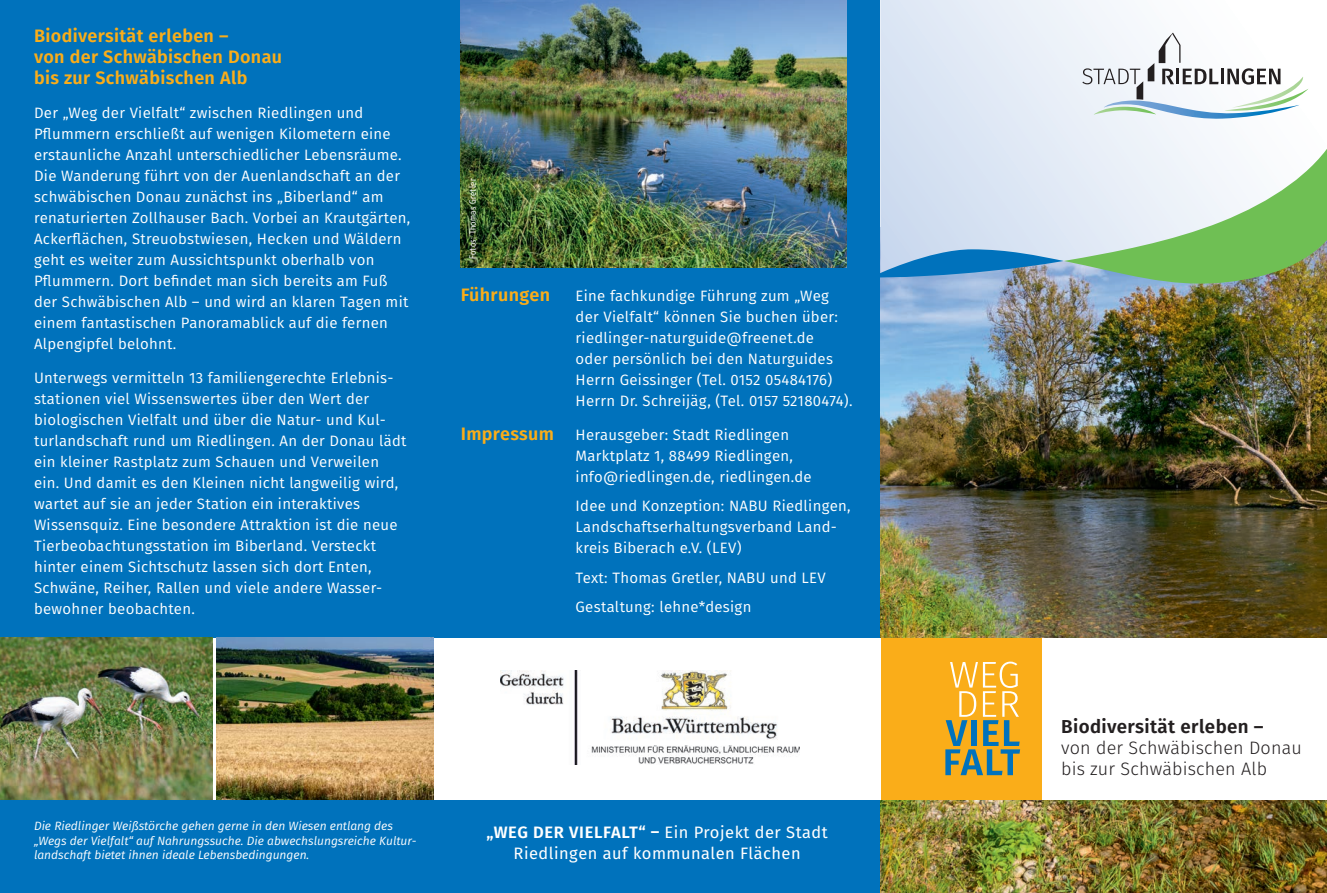
<style>
.page{position:relative;width:1327px;height:893px;background:#fff}
.page>*{position:absolute;margin:0;border:0;box-sizing:border-box;transform-origin:0 0}
.t1{font:600 18.75px "Fira Sans";letter-spacing:.02em;color:#231f20}
.t2{font:600 18px/21px "Fira Sans";letter-spacing:.02em;color:#faad19}
.t3{font:300 18px/21px "Fira Sans";letter-spacing:.01em;color:#231f20}
.t4{font:16.5px/21px "Fira Sans";letter-spacing:.03em;color:#fff;text-align:center}
.t5{font:15px/21px "Fira Sans";letter-spacing:.02em;color:#fff}
.t6{font:italic 12px/14.4px "Fira Sans";color:#fff}
.t7{font:9px "Core Sans M47 Cn";letter-spacing:.03em;color:#fff}
.s1{font-weight:600;font-size:18px;color:#faad19}
.s2{font-weight:600}
</style>
<div class="page">
<div style="left:0;top:0;width:880px;height:893px;background:#0072bc"></div>
<img style="left:880px;top:288px;width:447px;height:605px">
<div style="left:880px;top:638px;width:162px;height:161px;background:#faad19"></div>
<svg style="left:945px;top:662px;width:75px;height:113px"></svg>
<div style="left:1042px;top:638px;width:285px;height:161px;background:#fff"></div>
<svg style="left:880px;top:0;width:294px;height:33px"></svg>
<svg style="left:880px;top:33px;width:447px;height:255px"></svg>
<div style="left:0;top:638px;width:880px;height:161px;background:#fff"></div>
<img style="left:461px;top:0;width:385px;height:268px">
<img style="left:501px;top:671px;width:298px;height:93px">
<img style="left:0;top:638px;width:213px;height:161px">
<img style="left:217px;top:638px;width:217px;height:161px">
<p class="t2" style="left:34px;top:25px;width:250px">Biodiversität erleben –<br>von der Schwäbischen Donau bis zur Schwäbischen Alb</p>
<p class="t5" style="left:34px;top:102px;width:378px">Der „Weg der Vielfalt“ zwischen Riedlingen und Pflummern erschließt auf wenigen Kilometern eine erstaunliche Anzahl unterschiedlicher Lebensräume.<br>Die Wanderung führt von der Auenlandschaft an der schwäbischen Donau zunächst ins „Biberland“ am renaturierten Zollhauser Bach. Vorbei an Krautgärten, Ackerflächen, Streuobstwiesen, Hecken und Wäldern geht es weiter zum Aussichtspunkt oberhalb von Pflummern. Dort befindet man sich bereits am Fuß der Schwäbischen Alb – und wird an klaren Tagen mit einem fantastischen Panoramablick auf die fernen Alpengipfel belohnt.</p>
<p class="t5" style="left:34px;top:367px;width:374px">Unterwegs vermitteln 13 familiengerechte Erlebnis&shy;stationen viel Wissenswertes über den Wert der biologischen Vielfalt und über die Natur- und Kul&shy;turlandschaft rund um Riedlingen. An der Donau lädt ein kleiner Rastplatz zum Schauen und Verweilen ein. Und damit es den Kleinen nicht langweilig wird, wartet auf sie an jeder Station ein interaktives Wissensquiz. Eine besondere Attraktion ist die neue Tierbeobachtungsstation im Biberland. Versteckt hinter einem Sichtschutz lassen sich dort Enten, Schwäne, Reiher, Rallen und viele andere Wasser&shy;bewohner beobachten.</p>
<p class="t7" style="left:467px;top:259px;width:83px;rotate:-90deg">Fotos: Thomas Gretler</p>
<p class="t2" style="left:461px;top:283px;width:91px">Führungen</p>
<p class="t5" style="left:575px;top:285px;width:278px">Eine fachkundige Führung zum „Weg der Vielfalt“ können Sie buchen über: riedlinger-naturguide@freenet.de<br>oder persönlich bei den Naturguides Herrn Geissinger (Tel. 0152 05484176)<br>Herrn Dr. Schreijäg, (Tel. 0157 52180474).</p>
<p class="t5" style="left:575px;top:424px;width:238px;text-indent:-115px"><span class="s1">Impressum</span> Herausgeber: Stadt Riedlingen<br>Marktplatz 1, 88499 Riedlingen, info@riedlingen.de, riedlingen.de</p>
<p class="t5" style="left:575px;top:495px;width:276px">Idee und Konzeption: NABU Riedlingen,<br>Landschaftserhaltungsverband Land&shy;kreis Biberach e.V. (LEV)</p>
<p class="t5" style="left:575px;top:562px;width:252px;line-height:29.5px">Text: Thomas Gretler, NABU und LEV<br>Gestaltung: lehne*design</p>
<p class="t6" style="left:34px;top:818px;width:384px">Die Riedlinger Weißstörche gehen gerne in den Wiesen entlang des „Wegs der Vielfalt“ auf Nahrungssuche. Die abwechslungsreiche Kultur&shy;landschaft bietet ihnen ideale Lebensbedingungen.</p>
<p class="t4" style="left:486px;top:821px;width:343px"><span class="s2">„WEG DER VIELFALT“ –</span> Ein Projekt der Stadt<br>Riedlingen auf kommunalen Flächen</p>
<p class="t1" style="left:1061px;top:711px;width:204px">Biodiversität erleben –</p>
<p class="t3" style="left:1061px;top:737px;width:242px">von der Schwäbischen Donau bis zur Schwäbischen Alb</p>
</div>
